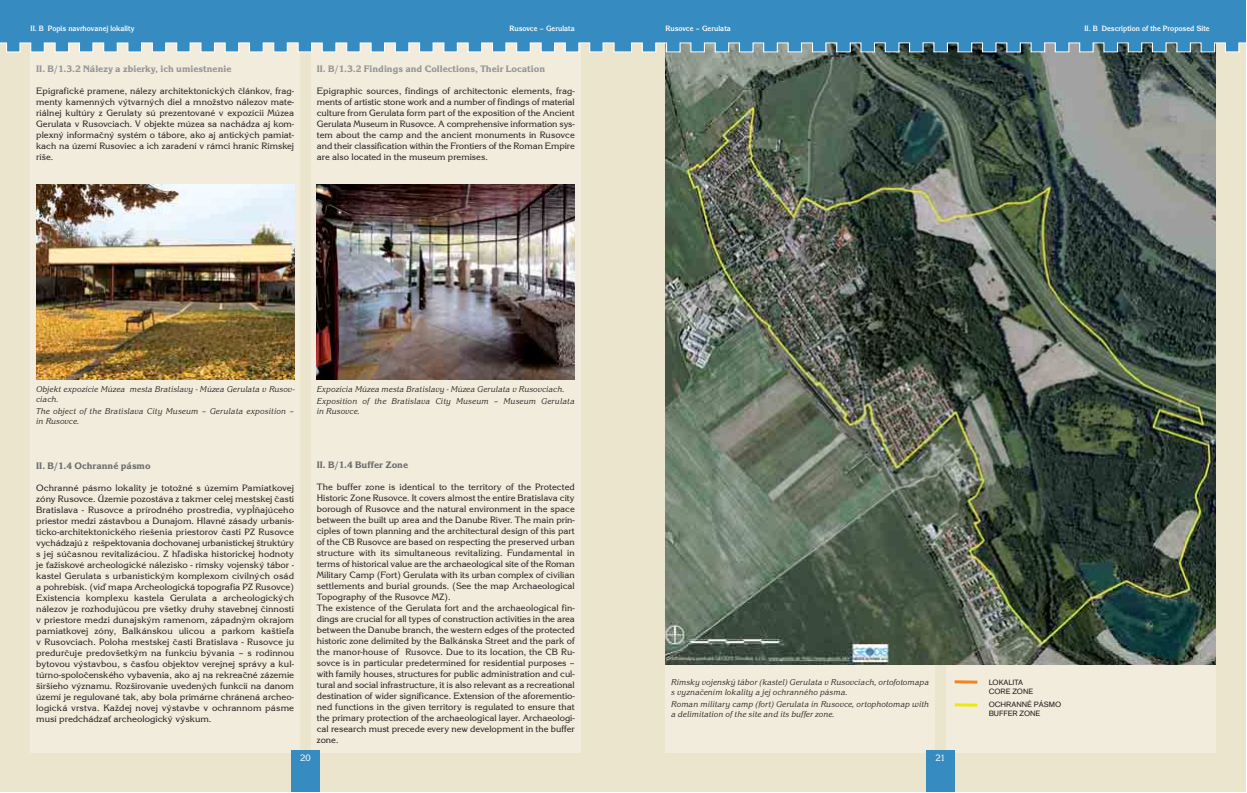
<style>
.page{position:relative;width:1247px;height:793px;background:#fff}
.page>*{position:absolute;margin:0;border:0;box-sizing:border-box;transform-origin:0 0}
.t1{font:800 9.8px "Korinna Itc TOT";color:#939598;scale:.96 1}
.t2{font:800 9.8px "Korinna Itc TOT";color:#6d6e70;scale:.96 1}
.t3{font:9.6px/11px "Korinna Itc TOT";color:#231f20;text-align:justify}
.t4{font:9.6px "Korinna Itc TOT";color:#fff}
.t5{font:italic 8.7px/10px "Korinna Itc TOT";color:#231f20;scale:.95 1}
.t6{font:700 8px "Korinna Itc TOT";color:#fff;scale:.96 1}
.t7{font:8px/8.9px "Accius TCE";color:#231f20}
</style>
<div class="page">
<div style="left:623px;top:0;width:623px;height:792px;background:#ece5ce"></div>
<div style="left:946px;top:33px;width:269px;height:720px;background:#f2ecdc"></div>
<div style="left:666px;top:33px;width:269px;height:720px;background:#f2ecdc"></div>
<div style="left:926px;top:750px;width:29px;height:42px;background:#368cc1"></div>
<img style="left:666px;top:52px;width:549px;height:613px">
<div style="left:0;top:0;width:623px;height:792px;background:#ece5ce"></div>
<div style="left:311px;top:33px;width:269px;height:720px;background:#f2ecdc"></div>
<div style="left:31px;top:33px;width:269px;height:720px;background:#f2ecdc"></div>
<div style="left:291px;top:750px;width:29px;height:42px;background:#368cc1"></div>
<svg style="left:0;top:0;width:1246px;height:52px;background:#4491c0"></svg>
<img style="left:36px;top:184px;width:258px;height:196px">
<img style="left:317px;top:184px;width:258px;height:196px">
<svg style="left:954px;top:680px;width:24px;height:4px"></svg>
<svg style="left:954px;top:703px;width:24px;height:4px"></svg>
<p class="t6" style="left:31px;top:26px;width:110px">II. B Popis navrhovanej lokality</p>
<p class="t6" style="left:509px;top:26px;width:70px">Rusovce – Gerulata</p>
<p class="t6" style="left:666px;top:26px;width:70px">Rusovce – Gerulata</p>
<p class="t6" style="left:1084px;top:26px;width:132px">II. B Description of the Proposed Site</p>
<p class="t1" style="left:36px;top:66px;width:205px">II. B/1.3.2 Nálezy a zbierky, ich umiestnenie</p>
<p class="t3" style="left:36px;top:87px;width:259px">Epigrafické pramene, nálezy architektonických článkov, frag&shy;menty kamenných výtvarných diel a množstvo nálezov mate&shy;riálnej kultúry z Gerulaty sú prezentované v expozícii Múzea Gerulata v Rusovciach. V objekte múzea sa nachádza aj kom&shy;plexný informačný systém o tábore, ako aj antických pamiat&shy;kach na území Rusoviec a ich zaradení v rámci hraníc Rímskej ríše.</p>
<p class="t1" style="left:317px;top:66px;width:239px">II. B/1.3.2 Findings and Collections, Their Location</p>
<p class="t3" style="left:317px;top:87px;width:259px">Epigraphic sources, findings of architectonic elements, frag&shy;ments of artistic stone work and a number of findings of material culture from Gerulata form part of the exposition of the Ancient Gerulata Museum in Rusovce. A comprehensive information sys&shy;tem about the camp and the ancient monuments in Rusovce and their classification within the Frontiers of the Roman Empire are also located in the museum premises.</p>
<p class="t5" style="left:36px;top:385px;width:274px">Objekt expozície Múzea mesta Bratislavy - Múzea Gerulata v Rusov&shy;ciach.</p>
<p class="t5" style="left:36px;top:407px;width:273px">The object of the Bratislava City Museum – Gerulata exposition – in Rusovce.</p>
<p class="t2" style="left:36px;top:462px;width:121px">II. B/1.4 Ochranné pásmo</p>
<p class="t3" style="left:36px;top:483px;width:260px">Ochranné pásmo lokality je totožné s územím Pamiatkovej zóny Rusovce. Územie pozostáva z takmer celej mestskej časti Bratislava - Rusovce a prírodného prostredia, vypĺňajúceho priestor medzi zástavbou a Dunajom. Hlavné zásady urbanis&shy;ticko-architektonického riešenia priestorov časti PZ Rusovce vychádzajú z rešpektovania dochovanej urbanistickej štruktúry s jej súčasnou revitalizáciou. Z hľadiska historickej hodnoty je ťažiskové archeologické nálezisko - rímsky vojenský tábor - kastel Gerulata s urbanistickým komplexom civilných osád a pohrebísk. (viď mapa Archeologická topografia PZ Rusovce)<br>Existencia komplexu kastela Gerulata a archeologických nálezov je rozhodujúcou pre všetky druhy stavebnej činnosti v priestore medzi dunajským ramenom, západným okrajom pamiatkovej zóny, Balkánskou ulicou a parkom kaštieľa v Rusovciach. Poloha mestskej časti Bratislava - Rusovce ju predurčuje predovšetkým na funkciu bývania – s rodinnou bytovou výstavbou, s časťou objektov verejnej správy a kul&shy;túrno-spoločenského vybavenia, ako aj na rekreačné zázemie širšieho významu. Rozširovanie uvedených funkcií na danom území je regulované tak, aby bola primárne chránená archeo&shy;logická vrstva. Každej novej výstavbe v ochrannom pásme musí predchádzať archeologický výskum.</p>
<p class="t5" style="left:317px;top:385px;width:273px;line-height:11.4px">Expozícia Múzea mesta Bratislavy - Múzea Gerulata v Rusovciach.<br>Exposition of the Bratislava City Museum – Museum Gerulata</p>
<p class="t5" style="left:317px;top:407px;width:47px">in Rusovce.</p>
<p class="t2" style="left:317px;top:462px;width:97px">II. B/1.4 Buffer Zone</p>
<p class="t3" style="left:317px;top:483px;width:259px;text-align:left">The buffer zone is identical to the territory of the Protected Historic Zone Rusovce. It covers almost the entire Bratislava city borough of Rusovce and the natural environment in the space between the built up area and the Danube River. The main prin&shy;ciples of town planning and the architectural design of this part of the CB Rusovce are based on respecting the preserved urban structure with its simultaneous revitalizing. Fundamental in terms of historical value are the archaeological site of the Roman Military Camp (Fort) Gerulata with its urban complex of civilian settlements and burial grounds. (See the map Archaeological Topography of the Rusovce MZ).<br>The existence of the Gerulata fort and the archaeological fin&shy;dings are crucial for all types of construction activities in the area between the Danube branch, the western edges of the protected historic zone delimited by the Balkánska Street and the park of the manor-house of Rusovce. Due to its location, the CB Ru&shy;sovce is in particular predetermined for residential purposes – with family houses, structures for public administration and cul&shy;tural and social infrastructure, it is also relevant as a recreational destination of wider significance. Extension of the aforementio&shy;ned functions in the given territory is regulated to ensure that the primary protection of the archaeological layer. Archaeologi&shy;cal research must precede every new development in the buffer zone.</p>
<p class="t4" style="left:300px;top:755px;width:12px">20</p>
<p class="t5" style="left:671px;top:678px;width:273px">Rímsky vojenský tábor (kastel) Gerulata v Rusovciach, ortofotomapa s vyznačením lokality a jej ochranného pásma.</p>
<p class="t5" style="left:671px;top:700px;width:273px">Roman military camp (fort) Gerulata in Rusovce, ortophotomap with a delimitation of the site and its buffer zone.</p>
<p class="t4" style="left:935px;top:755px;width:12px">21</p>
<p class="t7" style="left:989px;top:679px;width:46px">LOKALITA<br>CORE ZONE</p>
<p class="t7" style="left:989px;top:701px;width:74px">OCHRANNÉ PÁSMO<br>BUFFER ZONE</p>
</div>
